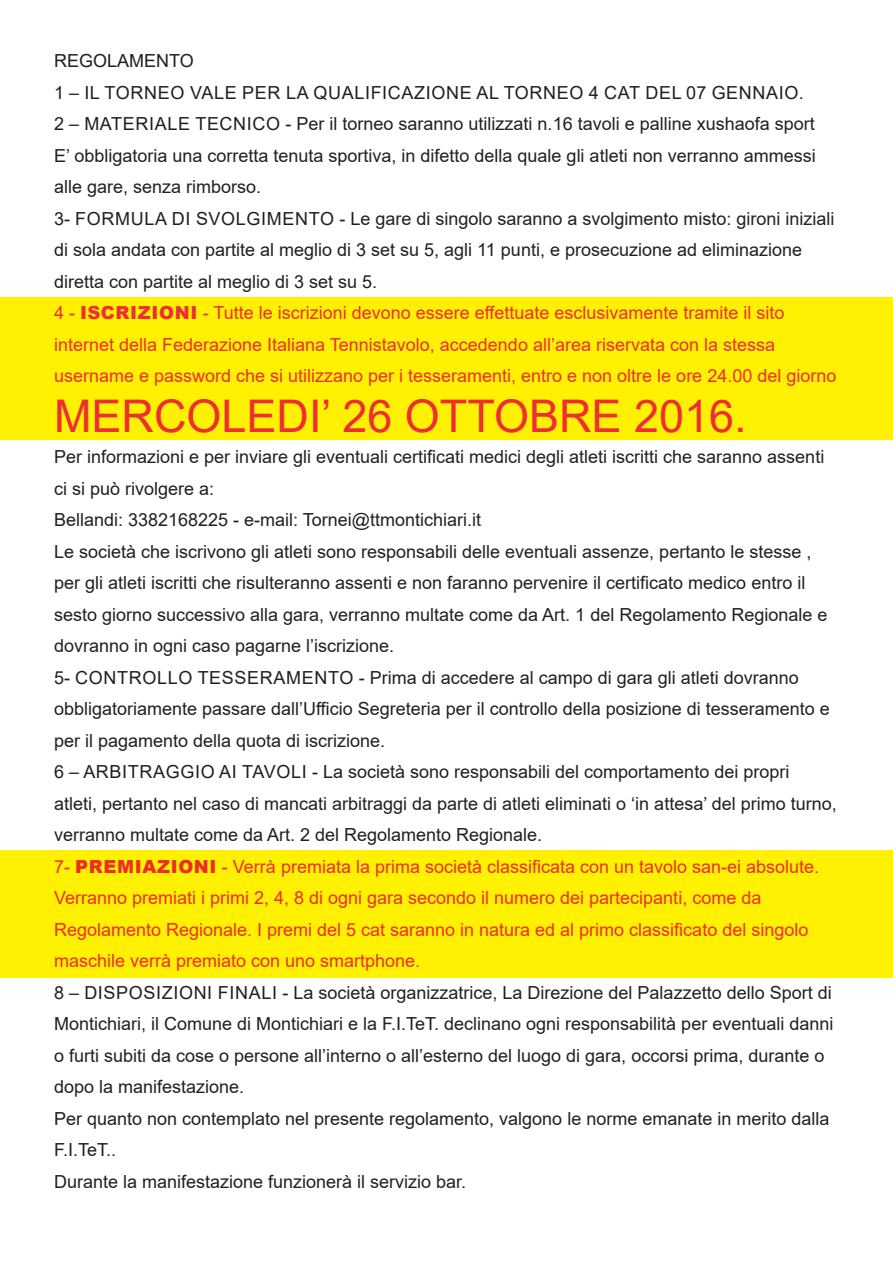
<style>
.page{position:relative;width:893px;height:1263px;background:#fff}
.page>*{position:absolute;margin:0;border:0;box-sizing:border-box;transform-origin:0 0}
.t1{font:45px "Arial";color:#ee2d34}
.t2{font:18px/31.5px "Arial";color:#231f20}
.t3{font:18px/31.5px "Arial";color:#ee2d28}
.t4{font:18px/31.5px "Arial";color:#ee2d34}
.t5{font:18px "Arial";letter-spacing:.035em;color:#231f20}
.s1{font-weight:900}
</style>
<div class="page">
<div style="left:0;top:850px;width:893px;height:128px;background:#fff101"></div>
<div style="left:0;top:298px;width:893px;height:142px;background:#fff101"></div>
<p class="t2" style="left:54px;top:45px;width:141px">REGOLAMENTO</p>
<p class="t5" style="left:54px;top:80px;width:751px">1 – IL TORNEO VALE PER LA QUALIFICAZIONE AL TORNEO 4 CAT DEL 07 GENNAIO.</p>
<p class="t2" style="left:54px;top:108px;width:762px">2 – MATERIALE TECNICO - Per il torneo saranno utilizzati n.16 tavoli e palline xushaofa sport</p>
<p class="t2" style="left:54px;top:139px;width:763px">E’ obbligatoria una corretta tenuta sportiva, in difetto della quale gli atleti non verranno ammessi alle gare, senza rimborso.</p>
<p class="t2" style="left:54px;top:202px;width:782px">3- FORMULA DI SVOLGIMENTO - Le gare di singolo saranno a svolgimento misto: gironi iniziali di sola andata con partite al meglio di 3 set su 5, agli 11 punti, e prosecuzione ad eliminazione diretta con partite al meglio di 3 set su 5.</p>
<p class="t4" style="left:54px;top:297px;width:784px">4 - <span class="s1">ISCRIZIONI</span> - Tutte le iscrizioni devono essere effettuate esclusivamente tramite il sito internet della Federazione Italiana Tennistavolo, accedendo all’area riservata con la stessa username e password che si utilizzano per i tesseramenti, entro e non oltre le ore 24.00 del giorno</p>
<p class="t1" style="left:54px;top:385px;width:694px">MERCOLEDI’ 26 OTTOBRE 2016.</p>
<p class="t2" style="left:54px;top:441px;width:772px">Per informazioni e per inviare gli eventuali certificati medici degli atleti iscritti che saranno assenti ci si può rivolgere a:</p>
<p class="t2" style="left:54px;top:504px;width:429px">Bellandi: 3382168225 - e-mail: Tornei@ttmontichiari.it</p>
<p class="t2" style="left:54px;top:535px;width:775px">Le società che iscrivono gli atleti sono responsabili delle eventuali assenze, pertanto le stesse , per gli atleti iscritti che risulteranno assenti e non faranno pervenire il certificato medico entro il sesto giorno successivo alla gara, verranno multate come da Art. 1 del Regolamento Regionale e dovranno in ogni caso pagarne l’iscrizione.</p>
<p class="t2" style="left:54px;top:661px;width:777px">5- CONTROLLO TESSERAMENTO - Prima di accedere al campo di gara gli atleti dovranno obbligatoriamente passare dall’Ufficio Segreteria per il controllo della posizione di tesseramento e per il pagamento della quota di iscrizione.</p>
<p class="t2" style="left:54px;top:756px;width:784px">6 – ARBITRAGGIO AI TAVOLI - La società sono responsabili del comportamento dei propri atleti, pertanto nel caso di mancati arbitraggi da parte di atleti eliminati o ‘in attesa’ del primo turno, verranno multate come da Art. 2 del Regolamento Regionale.</p>
<p class="t3" style="left:54px;top:850px;width:767px">7- <span class="s1">PREMIAZIONI</span> - Verrà premiata la prima società classificata con un tavolo san-ei absolute.</p>
<p class="t3" style="left:54px;top:882px;width:756px">Verranno premiati i primi 2, 4, 8 di ogni gara secondo il numero dei partecipanti, come da<br>Regolamento Regionale. I premi del 5 cat saranno in natura ed al primo classificato del singolo maschile verrà premiato con uno smartphone.</p>
<p class="t2" style="left:54px;top:976px;width:781px">8 – DISPOSIZIONI FINALI - La società organizzatrice, La Direzione del Palazzetto dello Sport di Montichiari, il Comune di Montichiari e la F.I.TeT. declinano ogni responsabilità per eventuali danni o furti subiti da cose o persone all’interno o all’esterno del luogo di gara, occorsi prima, durante o dopo la manifestazione.</p>
<p class="t2" style="left:54px;top:1102px;width:777px">Per quanto non contemplato nel presente regolamento, valgono le norme emanate in merito dalla<br>F.I.TeT..</p>
<p class="t2" style="left:54px;top:1165px;width:414px">Durante la manifestazione funzionerà il servizio bar.</p>
</div>
